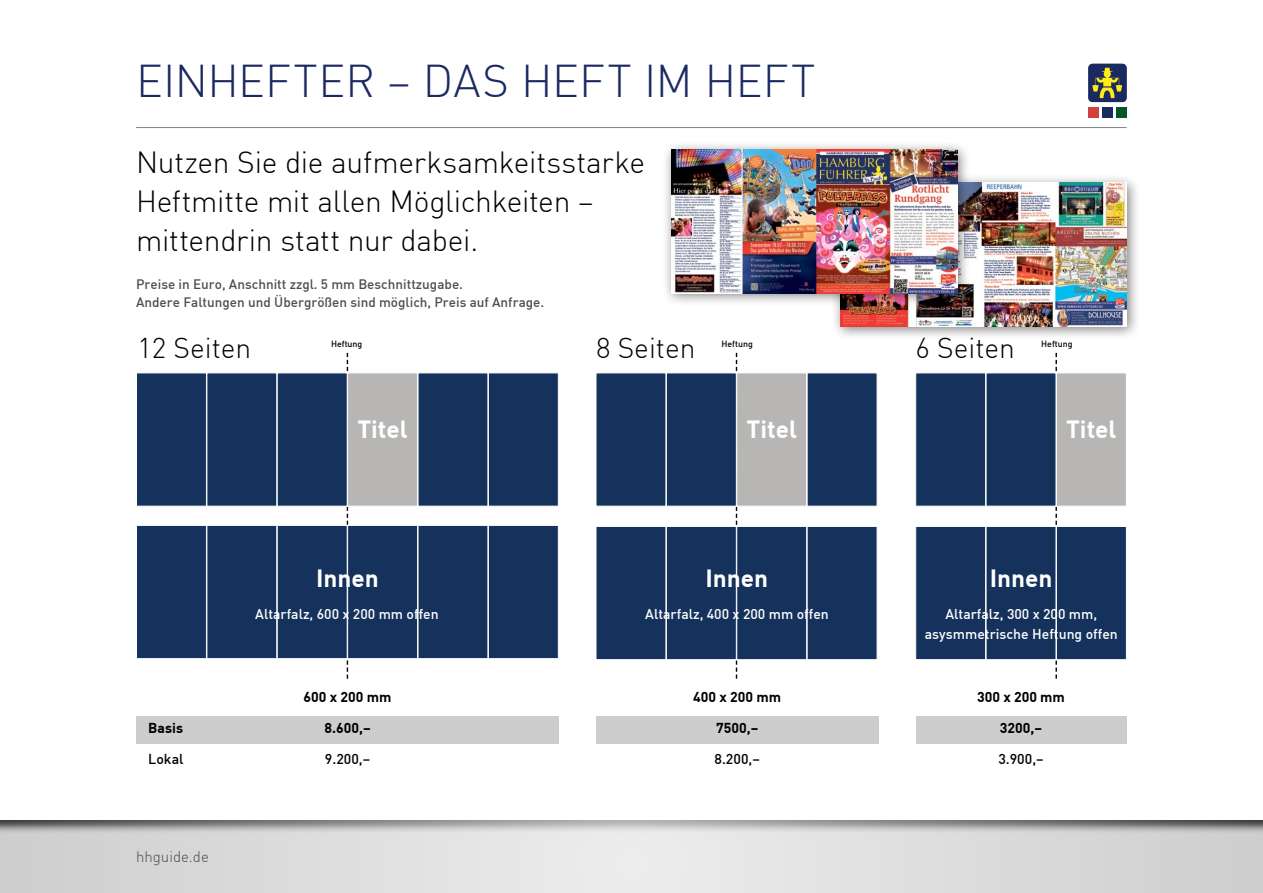
<style>
.page{position:relative;width:1263px;height:893px;background:#fff}
.page>*{position:absolute;margin:0;border:0;box-sizing:border-box;transform-origin:0 0}
.t1{font:300 45px "DIN";color:#1b2961}
.t2{font:300 30px/39px "DIN";letter-spacing:-.01em;color:#000}
.t3{font:300 28.2px "DIN";color:#000}
.t4{font:700 24.45px "DIN";color:#fff}
.t5{font:300 15px "DIN";color:#4f4a46}
.t6{font:700 14.1px "DIN";color:#000}
.t7{font:500 14.1px "DIN";color:#000}
.t8{font:500 13.95px/20px "DIN";color:#fff;text-align:center}
.t9{font:500 13.5px/18px "DIN";color:#000}
.t10{font:500 8.7px "DIN";color:#000}
</style>
<div class="page">
<div style="left:915px;top:716px;width:211px;height:28px;background:#cecdcd"></div>
<div style="left:596px;top:716px;width:282px;height:28px;background:#cecdcd"></div>
<div style="left:136px;top:716px;width:423px;height:28px;background:#cecdcd"></div>
<svg style="left:736px;top:353px;width:1px;height:326px"></svg>
<div style="left:596px;top:373px;width:70px;height:133px;background:#15325c"></div>
<div style="left:666px;top:373px;width:70px;height:133px;background:#15325c;border:1px solid #fff"></div>
<div style="left:736px;top:373px;width:71px;height:133px;background:#b7b6b4;border:1px solid #fff"></div>
<div style="left:807px;top:373px;width:70px;height:133px;background:#15325c"></div>
<div style="left:596px;top:526px;width:70px;height:134px;background:#15325c;border:1px solid #fff"></div>
<div style="left:666px;top:526px;width:70px;height:134px;background:#15325c;border:1px solid #fff"></div>
<div style="left:736px;top:526px;width:71px;height:134px;background:#15325c;border:1px solid #fff"></div>
<div style="left:807px;top:526px;width:70px;height:134px;background:#15325c;border:1px solid #fff"></div>
<svg style="left:1055px;top:353px;width:2px;height:326px"></svg>
<div style="left:915px;top:373px;width:71px;height:133px;background:#15325c;border:1px solid #fff"></div>
<div style="left:986px;top:373px;width:70px;height:133px;background:#15325c"></div>
<div style="left:1056px;top:373px;width:70px;height:133px;background:#b7b6b4;border:1px solid #fff"></div>
<div style="left:915px;top:526px;width:71px;height:134px;background:#15325c;border:1px solid #fff"></div>
<div style="left:986px;top:526px;width:70px;height:134px;background:#15325c;border:1px solid #fff"></div>
<div style="left:1056px;top:526px;width:70px;height:134px;background:#15325c;border:1px solid #fff"></div>
<svg style="left:347px;top:353px;width:1px;height:326px"></svg>
<div style="left:136px;top:373px;width:71px;height:133px;background:#15325c;border:1px solid #fff"></div>
<div style="left:207px;top:373px;width:70px;height:133px;background:#15325c;border:1px solid #fff"></div>
<div style="left:277px;top:373px;width:70px;height:133px;background:#15325c;border:1px solid #fff"></div>
<div style="left:418px;top:373px;width:70px;height:133px;background:#15325c"></div>
<div style="left:347px;top:373px;width:71px;height:133px;background:#b7b6b4;border:1px solid #fff"></div>
<div style="left:488px;top:373px;width:70px;height:133px;background:#15325c;border:1px solid #fff"></div>
<div style="left:136px;top:525px;width:71px;height:134px;background:#15325c;border:1px solid #fff"></div>
<div style="left:207px;top:525px;width:70px;height:134px;background:#15325c;border:1px solid #fff"></div>
<div style="left:277px;top:525px;width:70px;height:134px;background:#15325c;border:1px solid #fff"></div>
<div style="left:418px;top:525px;width:70px;height:134px;background:#15325c;border:1px solid #fff"></div>
<div style="left:347px;top:525px;width:71px;height:134px;background:#15325c;border:1px solid #fff"></div>
<div style="left:488px;top:525px;width:70px;height:134px;background:#15325c;border:1px solid #fff"></div>
<hr style="left:136px;top:127px;width:990px;height:1px;background:#000">
<div style="left:1102px;top:107px;width:11px;height:11px;background:#1b2961"></div>
<div style="left:1116px;top:107px;width:10px;height:11px;background:#005825"></div>
<div style="left:1088px;top:107px;width:11px;height:11px;background:#d0423c"></div>
<div style="left:1088px;top:64px;width:38px;height:38px;background:#1b2961;border-radius:4px"></div>
<svg style="left:1092px;top:68px;width:30px;height:30px"></svg>
<div style="left:831px;top:173px;width:309px;height:167px;background:#000;opacity:.5"></div>
<img style="left:840px;top:183px;width:286px;height:143px">
<div style="left:662px;top:140px;width:309px;height:167px;background:#000;opacity:.5"></div>
<img style="left:671px;top:150px;width:286px;height:143px">
<div style="left:0;top:819px;width:1263px;height:74px;background:#000;opacity:.75"></div>
<h1 class="t1" style="left:136px;top:53px;width:681px">EINHEFTER – DAS HEFT IM HEFT</h1>
<h2 class="t2" style="left:136px;top:143px;width:510px">Nutzen Sie die aufmerksamkeitsstarke<br>Heftmitte mit allen Möglichkeiten – mittendrin statt nur dabei.</h2>
<p class="t9" style="left:136px;top:275px;width:410px">Preise in Euro, Anschnitt zzgl. 5 mm Beschnittzugabe.<br>Andere Faltungen und Übergrößen sind möglich, Preis auf Anfrage.</p>
<h3 class="t3" style="left:137px;top:330px;width:115px">12 Seiten</h3>
<h3 class="t3" style="left:596px;top:330px;width:101px">8 Seiten</h3>
<h3 class="t3" style="left:915px;top:330px;width:101px">6 Seiten</h3>
<p class="t10" style="left:331px;top:338px;width:33px">Heftung</p>
<p class="t10" style="left:721px;top:338px;width:33px">Heftung</p>
<p class="t10" style="left:1041px;top:338px;width:33px">Heftung</p>
<h3 class="t4" style="left:357px;top:413px;width:52px">Titel</h3>
<h3 class="t4" style="left:316px;top:562px;width:64px">Innen</h3>
<h3 class="t4" style="left:746px;top:413px;width:52px">Titel</h3>
<h3 class="t4" style="left:705px;top:562px;width:64px">Innen</h3>
<h3 class="t4" style="left:1066px;top:413px;width:52px">Titel</h3>
<h3 class="t4" style="left:990px;top:562px;width:64px">Innen</h3>
<p class="t6" style="left:148px;top:719px;width:36px">Basis</p>
<p class="t7" style="left:148px;top:750px;width:37px">Lokal</p>
<p class="t5" style="left:136px;top:847px;width:74px">hhguide.de</p>
<p class="t8" style="left:255px;top:603px;width:185px">Altarfalz, 600 x 200 mm offen</p>
<p class="t6" style="left:304px;top:688px;width:89px">600 x 200 mm</p>
<p class="t6" style="left:324px;top:719px;width:48px">8.600,–</p>
<p class="t7" style="left:325px;top:750px;width:47px">9.200,–</p>
<p class="t8" style="left:645px;top:603px;width:185px">Altarfalz, 400 x 200 mm offen</p>
<p class="t6" style="left:693px;top:688px;width:89px">400 x 200 mm</p>
<p class="t6" style="left:716px;top:719px;width:44px">7500,–</p>
<p class="t7" style="left:714px;top:750px;width:47px">8.200,–</p>
<p class="t8" style="left:925px;top:603px;width:194px">Altarfalz, 300 x 200 mm, asysmmetrische Heftung offen</p>
<p class="t6" style="left:977px;top:688px;width:89px">300 x 200 mm</p>
<p class="t6" style="left:1000px;top:719px;width:44px">3200,–</p>
<p class="t7" style="left:998px;top:750px;width:47px">3.900,–</p>
</div>
